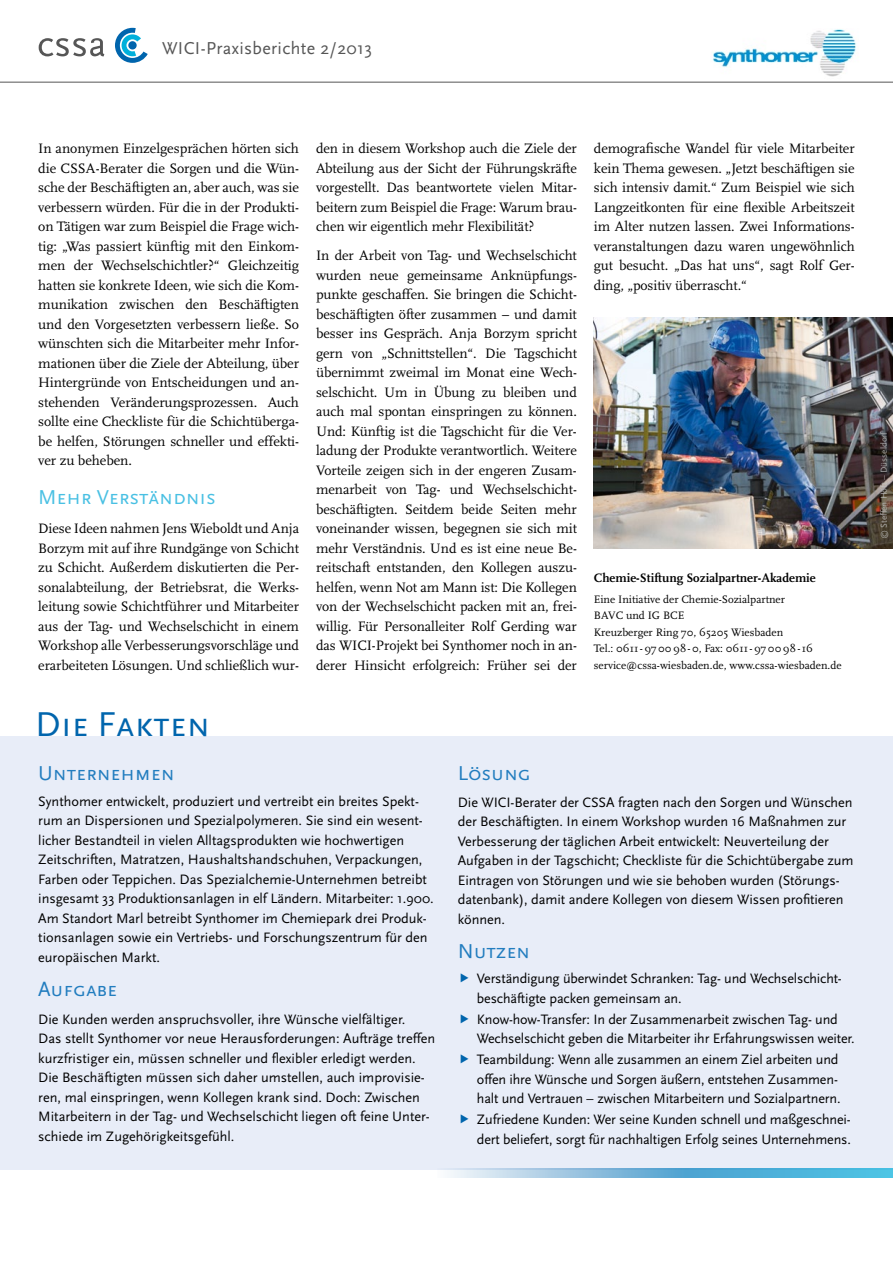
<style>
.page{position:relative;width:893px;height:1263px;background:#fff}
.page>*{position:absolute;margin:0;border:0;box-sizing:border-box;transform-origin:0 0}
.t1{font:36px "Scala Sans Caps";letter-spacing:-.005em;color:#0065ad}
.t2{font:21px "Scala Sans Caps";letter-spacing:-.005em;color:#227dbf}
.t3{font:21px "Scala Sans Caps";letter-spacing:-.005em;color:#49c0e3}
.t4{font:18px "Scala Sans";letter-spacing:.02em;color:#565656}
.t5{font:14.25px/19.5px "Scala";letter-spacing:-.005em;color:#000;text-align:justify}
.t6{font:14.25px/19.5px "Scala Sans";letter-spacing:-.005em;color:#000}
.t7{font:700 12.75px "Scala";color:#000}
.t8{font:11.25px/16.5px "Scala";color:#000}
.t9{font:9px "Scala Sans";color:#c5c6c6}
</style>
<div class="page">
<div style="left:0;top:736px;width:893px;height:433px;background:#e8edf8"></div>
<hr style="left:0;top:82px;width:893px;height:1px;background:#565656">
<svg style="left:437px;top:1168px;width:456px;height:10px;background:#7abfdf"></svg>
<svg style="left:39px;top:38px;width:65px;height:18px"></svg>
<svg style="left:115px;top:28px;width:33px;height:35px"></svg>
<img style="left:594px;top:317px;width:299px;height:232px">
<img style="left:712px;top:29px;width:145px;height:48px">
<p class="t4" style="left:162px;top:38px;width:212px">WICI-Praxisberichte 2/2013</p>
<p class="t5" style="left:38px;top:139px;width:262px">In anonymen Einzelgesprächen hörten sich die CSSA-Berater die Sorgen und die Wün&shy;sche der Beschäftigten an, aber auch, was sie verbessern würden. Für die in der Produkti&shy;on Tätigen war zum Beispiel die Frage wich&shy;tig: „Was passiert künftig mit den Einkom&shy;men der Wechselschichtler?“ Gleichzeitig hatten sie konkrete Ideen, wie sich die Kom&shy;munikation zwischen den Beschäftigten und den Vorgesetzten verbessern ließe. So wünschten sich die Mitarbeiter mehr Infor&shy;mationen über die Ziele der Abteilung, über Hintergründe von Entscheidungen und an&shy;stehenden Veränderungsprozessen. Auch sollte eine Checkliste für die Schichtüberga&shy;be helfen, Störungen schneller und effekti&shy;ver zu beheben.</p>
<h2 class="t3" style="left:38px;top:486px;width:179px">Mehr Verständnis</h2>
<p class="t5" style="left:38px;top:519px;width:262px">Diese Ideen nahmen Jens Wieboldt und Anja Borzym mit auf ihre Rundgänge von Schicht zu Schicht. Außerdem diskutierten die Per&shy;sonalabteilung, der Betriebsrat, die Werks&shy;leitung sowie Schichtführer und Mitarbeiter aus der Tag- und Wechselschicht in einem Workshop alle Verbesserungsvorschläge und erarbeiteten Lösungen. Und schließlich wur-</p>
<p class="t5" style="left:316px;top:139px;width:262px">den in diesem Workshop auch die Ziele der Abteilung aus der Sicht der Führungskräfte vorgestellt. Das beantwortete vielen Mitar&shy;beitern zum Beispiel die Frage: Warum brau&shy;chen wir eigentlich mehr Flexibilität?</p>
<p class="t5" style="left:316px;top:246px;width:262px">In der Arbeit von Tag- und Wechselschicht wurden neue gemeinsame Anknüpfungs&shy;punkte geschaffen. Sie bringen die Schicht&shy;beschäftigten öfter zusammen – und damit besser ins Gespräch. Anja Borzym spricht gern von „Schnittstellen“. Die Tagschicht übernimmt zweimal im Monat eine Wech&shy;selschicht. Um in Übung zu bleiben und auch mal spontan einspringen zu können.<br>Und: Künftig ist die Tagschicht für die Ver&shy;ladung der Produkte verantwortlich. Weitere Vorteile zeigen sich in der engeren Zusam&shy;menarbeit von Tag- und Wechselschicht&shy;beschäftigten. Seitdem beide Seiten mehr voneinander wissen, begegnen sie sich mit mehr Verständnis. Und es ist eine neue Be&shy;reitschaft entstanden, den Kollegen auszu&shy;helfen, wenn Not am Mann ist: Die Kollegen von der Wechselschicht packen mit an, frei&shy;willig. Für Personalleiter Rolf Gerding war das WICI-Projekt bei Synthomer noch in an&shy;derer Hinsicht erfolgreich: Früher sei der</p>
<p class="t5" style="left:594px;top:139px;width:262px">demografische Wandel für viele Mitarbeiter kein Thema gewesen. „Jetzt beschäftigen sie sich intensiv damit.“ Zum Beispiel wie sich Langzeitkonten für eine flexible Arbeitszeit im Alter nutzen lassen. Zwei Informations&shy;veranstaltungen dazu waren ungewöhnlich gut besucht. „Das hat uns“, sagt Rolf Ger&shy;ding, „positiv überrascht.“</p>
<p class="t7" style="left:594px;top:571px;width:223px">Chemie-Stiftung Sozialpartner-Akademie</p>
<p class="t8" style="left:594px;top:591px;width:249px">Eine Initiative der Chemie-Sozialpartner<br>BAVC und IG BCE<br>Kreuzberger Ring 70, 65205 Wiesbaden<br>Tel.: 0611-970098-0, Fax: 0611-970098-16 service@cssa-wiesbaden.de, www.cssa-wiesbaden.de</p>
<h1 class="t1" style="left:35px;top:705px;width:177px">Die Fakten</h1>
<h2 class="t2" style="left:38px;top:762px;width:138px">Unternehmen</h2>
<p class="t6" style="left:38px;top:792px;width:397px">Synthomer entwickelt, produziert und vertreibt ein breites Spekt&shy;rum an Dispersionen und Spezialpolymeren. Sie sind ein wesent&shy;licher Bestandteil in vielen Alltagsprodukten wie hochwertigen Zeitschriften, Matratzen, Haushaltshandschuhen, Verpackungen, Farben oder Teppichen. Das Spezialchemie-Unternehmen betreibt insgesamt 33 Produktionsanlagen in elf Ländern. Mitarbeiter: 1.900.<br>Am Standort Marl betreibt Synthomer im Chemiepark drei Produk&shy;tionsanlagen sowie ein Vertriebs- und Forschungszentrum für den europäischen Markt.</p>
<h2 class="t2" style="left:38px;top:977px;width:80px">Aufgabe</h2>
<p class="t6" style="left:38px;top:1010px;width:398px">Die Kunden werden anspruchsvoller, ihre Wünsche vielfältiger.<br>Das stellt Synthomer vor neue Herausforderungen: Aufträge treffen kurzfristiger ein, müssen schneller und flexibler erledigt werden.<br>Die Beschäftigten müssen sich daher umstellen, auch improvisie&shy;ren, mal einspringen, wenn Kollegen krank sind. Doch: Zwischen Mitarbeitern in der Tag- und Wechselschicht liegen oft feine Unter&shy;schiede im Zugehörigkeitsgefühl.</p>
<h2 class="t2" style="left:458px;top:762px;width:75px">Lösung</h2>
<p class="t6" style="left:458px;top:792px;width:397px">Die WICI-Berater der CSSA fragten nach den Sorgen und Wünschen der Beschäftigten. In einem Workshop wurden 16 Maßnahmen zur Verbesserung der täglichen Arbeit entwickelt: Neuverteilung der Aufgaben in der Tagschicht; Checkliste für die Schichtübergabe zum Eintragen von Störungen und wie sie behoben wurden (Störungs&shy;datenbank), damit andere Kollegen von diesem Wissen profitieren können.</p>
<h2 class="t2" style="left:458px;top:939px;width:74px">Nutzen</h2>
<p class="t6" style="left:477px;top:969px;width:366px">Verständigung überwindet Schranken: Tag- und Wechselschicht&shy;beschäftigte packen gemeinsam an.</p>
<p class="t6" style="left:477px;top:1010px;width:379px">Know-how-Transfer: In der Zusammenarbeit zwischen Tag- und<br>Wechselschicht geben die Mitarbeiter ihr Erfahrungswissen weiter.</p>
<p class="t6" style="left:477px;top:1050px;width:365px">Teambildung: Wenn alle zusammen an einem Ziel arbeiten und offen ihre Wünsche und Sorgen äußern, entstehen Zusammen&shy;halt und Vertrauen – zwischen Mitarbeitern und Sozialpartnern.</p>
<p class="t6" style="left:477px;top:1110px;width:375px">Zufriedene Kunden: Wer seine Kunden schnell und maßgeschnei&shy;dert beliefert, sorgt für nachhaltigen Erfolg seines Unternehmens.</p>
<p class="t9" style="left:879px;top:539px;width:110px;rotate:-90deg">© Steffen Höft – Düsseldorf</p>
</div>
